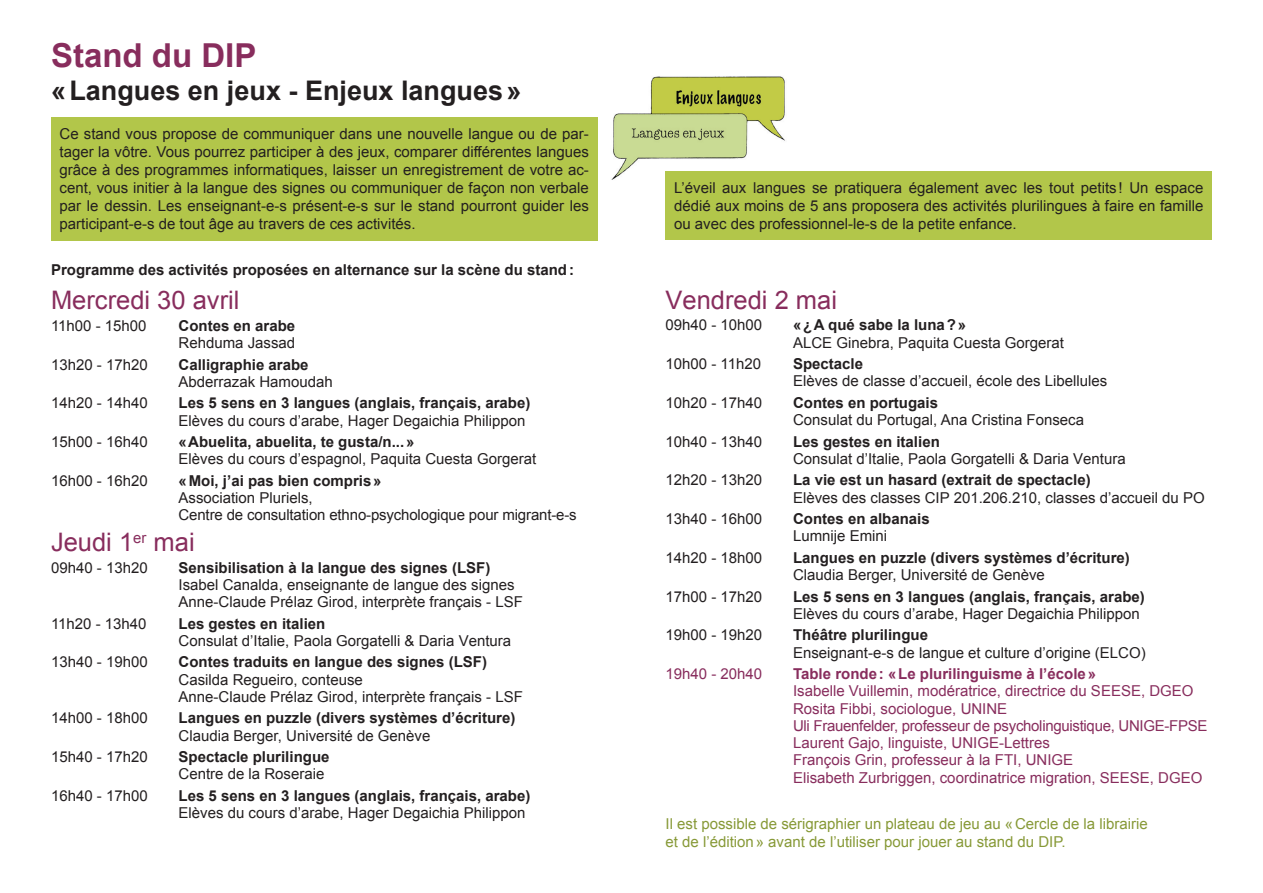
<style>
.page{position:relative;width:1263px;height:893px;background:#fff}
.page>*{position:absolute;margin:0;border:0;box-sizing:border-box;transform-origin:0 0}
.t1{font:700 33px "Arial";color:#882d5d}
.t2{font:700 27px "Arial";color:#231f20}
.t3{font:25.5px "Arial";color:#882d5d}
.t4{font:15px/18px "Arial";color:#231f20}
.t5{font:700 15px "Arial";color:#231f20}
.t6{font:15px/17.2px "Arial";color:#882d5d}
.t7{font:15px/18px "Arial";color:#879937}
.t8{font:700 15px "Arial";color:#882d5d}
</style>
<div class="page">
<img style="left:611px;top:76px;width:174px;height:104px">
<div style="left:51px;top:117px;width:546px;height:123px;background:#b2c64a"></div>
<div style="left:665px;top:171px;width:547px;height:68px;background:#b2c64a"></div>
<h1 class="t1" style="left:51px;top:36px;width:207px">Stand du DIP</h1>
<h2 class="t2" style="left:51px;top:75px;width:472px">«Langues en jeux - Enjeux langues»</h2>
<p class="t4" style="left:60px;top:125px;width:531px;text-align:justify">Ce stand vous propose de communiquer dans une nouvelle langue ou de par&shy;tager la vôtre. Vous pourrez participer à des jeux, comparer différentes langues grâce à des programmes informatiques, laisser un enregistrement de votre ac&shy;cent, vous initier à la langue des signes ou communiquer de façon non verbale par le dessin. Les enseignant-e-s présent-e-s sur le stand pourront guider les participant-e-s de tout âge au travers de ces activités.</p>
<p class="t5" style="left:51px;top:261px;width:524px">Programme des activités proposées en alternance sur la scène du stand:</p>
<h3 class="t3" style="left:51px;top:286px;width:190px">Mercredi 30 avril</h3>
<p class="t4" style="left:51px;top:317px;width:97px">11h00 - 15h00</p>
<p class="t5" style="left:179px;top:317px;width:118px">Contes en arabe</p>
<p class="t4" style="left:179px;top:334px;width:118px">Rehduma Jassad</p>
<p class="t4" style="left:51px;top:355px;width:98px">13h20 - 17h20</p>
<p class="t5" style="left:179px;top:356px;width:132px">Calligraphie arabe</p>
<p class="t4" style="left:179px;top:373px;width:156px">Abderrazak Hamoudah</p>
<p class="t4" style="left:51px;top:394px;width:98px">14h20 - 14h40</p>
<p class="t5" style="left:179px;top:395px;width:353px">Les 5 sens en 3 langues (anglais, français, arabe)</p>
<p class="t4" style="left:179px;top:411px;width:348px">Elèves du cours d’arabe, Hager Degaichia Philippon</p>
<p class="t4" style="left:51px;top:433px;width:98px">15h00 - 16h40</p>
<p class="t5" style="left:179px;top:433px;width:237px">«Abuelita, abuelita, te gusta/n...»</p>
<p class="t4" style="left:179px;top:450px;width:359px">Elèves du cours d’espagnol, Paquita Cuesta Gorgerat</p>
<p class="t4" style="left:51px;top:472px;width:98px">16h00 - 16h20</p>
<p class="t5" style="left:179px;top:472px;width:204px">«Moi, j’ai pas bien compris»</p>
<p class="t4" style="left:179px;top:489px;width:400px;line-height:17.2px">Association Pluriels,<br>Centre de consultation ethno-psychologique pour migrant-e-s</p>
<h3 class="t3" style="left:51px;top:528px;width:145px">Jeudi 1<sup>er</sup> mai</h3>
<p class="t4" style="left:51px;top:558px;width:98px">09h40 - 13h20</p>
<p class="t5" style="left:179px;top:559px;width:313px">Sensibilisation à la langue des signes (LSF)</p>
<p class="t4" style="left:179px;top:576px;width:346px;line-height:17.2px">Isabel Canalda, enseignante de langue des signes<br>Anne-Claude Prélaz Girod, interprète français - LSF</p>
<p class="t4" style="left:51px;top:614px;width:97px">11h20 - 13h40</p>
<p class="t5" style="left:179px;top:615px;width:148px">Les gestes en italien</p>
<p class="t4" style="left:179px;top:632px;width:334px">Consulat d’Italie, Paola Gorgatelli &amp; Daria Ventura</p>
<p class="t4" style="left:51px;top:653px;width:98px">13h40 - 19h00</p>
<p class="t5" style="left:179px;top:654px;width:310px">Contes traduits en langue des signes (LSF)</p>
<p class="t4" style="left:179px;top:671px;width:346px;line-height:17.2px">Casilda Regueiro, conteuse<br>Anne-Claude Prélaz Girod, interprète français - LSF</p>
<p class="t4" style="left:51px;top:709px;width:98px">14h00 - 18h00</p>
<p class="t5" style="left:179px;top:710px;width:338px">Langues en puzzle (divers systèmes d’écriture)</p>
<p class="t4" style="left:179px;top:726px;width:253px">Claudia Berger, Université de Genève</p>
<p class="t4" style="left:51px;top:748px;width:98px">15h40 - 17h20</p>
<p class="t5" style="left:179px;top:748px;width:152px">Spectacle plurilingue</p>
<p class="t4" style="left:179px;top:765px;width:147px">Centre de la Roseraie</p>
<p class="t4" style="left:51px;top:786px;width:98px">16h40 - 17h00</p>
<p class="t5" style="left:179px;top:787px;width:353px">Les 5 sens en 3 langues (anglais, français, arabe)</p>
<p class="t4" style="left:179px;top:804px;width:348px">Elèves du cours d’arabe, Hager Degaichia Philippon</p>
<p class="t4" style="left:674px;top:178px;width:531px;text-align:justify">L’éveil aux langues se pratiquera également avec les tout petits ! Un espace dédié aux moins de 5 ans proposera des activités plurilingues à faire en famille ou avec des professionnel-le-s de la petite enfance.</p>
<h3 class="t3" style="left:665px;top:285px;width:173px">Vendredi 2 mai</h3>
<p class="t4" style="left:665px;top:316px;width:98px">09h40 - 10h00</p>
<p class="t5" style="left:793px;top:317px;width:175px">«¿A qué sabe la luna?»</p>
<p class="t4" style="left:793px;top:333px;width:272px">ALCE Ginebra, Paquita Cuesta Gorgerat</p>
<p class="t4" style="left:665px;top:355px;width:97px">10h00 - 11h20</p>
<p class="t5" style="left:793px;top:355px;width:72px">Spectacle</p>
<p class="t4" style="left:793px;top:372px;width:316px">Elèves de classe d’accueil, école des Libellules</p>
<p class="t4" style="left:665px;top:393px;width:98px">10h20 - 17h40</p>
<p class="t5" style="left:793px;top:394px;width:147px">Contes en portugais</p>
<p class="t4" style="left:793px;top:411px;width:292px">Consulat du Portugal, Ana Cristina Fonseca</p>
<p class="t4" style="left:665px;top:432px;width:98px">10h40 - 13h40</p>
<p class="t5" style="left:793px;top:433px;width:148px">Les gestes en italien</p>
<p class="t4" style="left:793px;top:449px;width:334px">Consulat d’Italie, Paola Gorgatelli &amp; Daria Ventura</p>
<p class="t4" style="left:665px;top:471px;width:98px">12h20 - 13h20</p>
<p class="t5" style="left:793px;top:472px;width:299px">La vie est un hasard (extrait de spectacle)</p>
<p class="t4" style="left:793px;top:488px;width:413px">Elèves des classes CIP 201.206.210, classes d’accueil du PO</p>
<p class="t4" style="left:665px;top:510px;width:98px">13h40 - 16h00</p>
<p class="t5" style="left:793px;top:510px;width:138px">Contes en albanais</p>
<p class="t4" style="left:793px;top:527px;width:96px">Lumnije Emini</p>
<p class="t4" style="left:665px;top:548px;width:98px">14h20 - 18h00</p>
<p class="t5" style="left:793px;top:549px;width:338px">Langues en puzzle (divers systèmes d’écriture)</p>
<p class="t4" style="left:793px;top:566px;width:253px">Claudia Berger, Université de Genève</p>
<p class="t4" style="left:665px;top:587px;width:98px">17h00 - 17h20</p>
<p class="t5" style="left:793px;top:588px;width:353px">Les 5 sens en 3 langues (anglais, français, arabe)</p>
<p class="t4" style="left:793px;top:604px;width:348px">Elèves du cours d’arabe, Hager Degaichia Philippon</p>
<p class="t4" style="left:665px;top:626px;width:98px">19h00 - 19h20</p>
<p class="t5" style="left:793px;top:627px;width:137px">Théâtre plurilingue</p>
<p class="t4" style="left:793px;top:643px;width:354px">Enseignant-e-s de langue et culture d’origine (ELCO)</p>
<p class="t6" style="left:665px;top:665px;width:98px">19h40 - 20h40</p>
<p class="t8" style="left:793px;top:665px;width:304px">Table ronde: «Le plurilinguisme à l’école»</p>
<p class="t6" style="left:793px;top:682px;width:416px">Isabelle Vuillemin, modératrice, directrice du SEESE, DGEO Rosita Fibbi, sociologue, UNINE<br>Uli Frauenfelder, professeur de psycholinguistique, UNIGE-FPSE Laurent Gajo, linguiste, UNIGE-Lettres<br>François Grin, professeur à la FTI, UNIGE<br>Elisabeth Zurbriggen, coordinatrice migration, SEESE, DGEO</p>
<p class="t7" style="left:665px;top:815px;width:484px">Il est possible de sérigraphier un plateau de jeu au «Cercle de la librairie et de l’édition» avant de l’utiliser pour jouer au stand du DIP.</p>
</div>
